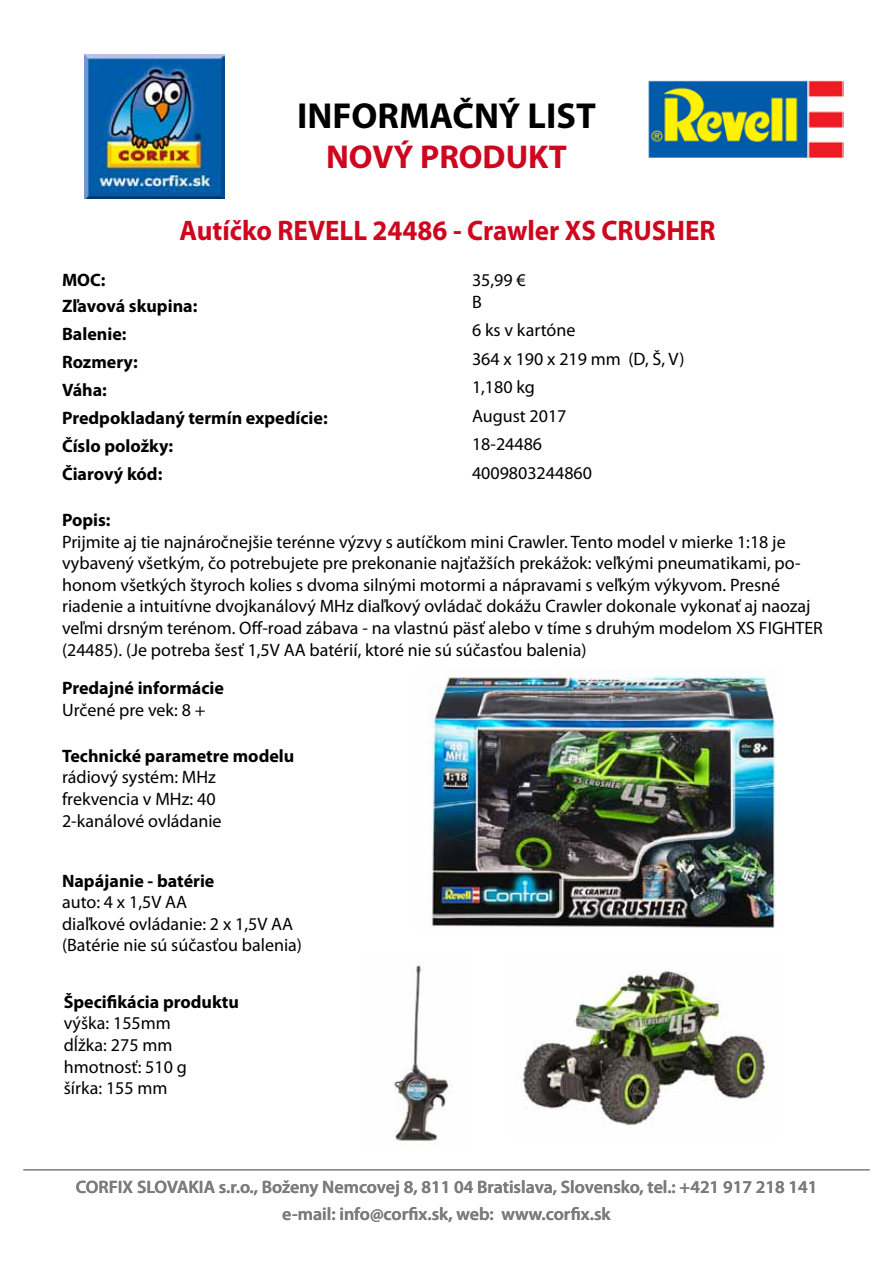
<style>
.page{position:relative;width:893px;height:1263px;background:#fff}
.page>*{position:absolute;margin:0;border:0;box-sizing:border-box;transform-origin:0 0}
.t1{font:700 36.3px "Myriad Pro";color:#000}
.t2{font:700 33.15px "Myriad Pro";color:#cd071e}
.t3{font:700 28.35px "Myriad Pro";color:#cd071e;scale:.95 1}
.t4{font:18px/21.6px "Myriad Pro";color:#000}
.t5{font:700 18px/27.9px "Myriad Pro";color:#000}
.t6{font:600 18px/27px "Myriad Pro";color:#7b7c7e;text-align:center}
</style>
<div class="page">
<img style="left:85px;top:54px;width:140px;height:145px">
<hr style="left:23px;top:1169px;width:847px;height:1px;background:#7b7c7e">
<img style="left:648px;top:80px;width:196px;height:78px">
<img style="left:429px;top:670px;width:347px;height:258px">
<img style="left:394px;top:965px;width:55px;height:179px">
<img style="left:522px;top:971px;width:244px;height:155px">
<h1 class="t1" style="left:297px;top:92px;width:300px">INFORMAČNÝ LIST</h1>
<h2 class="t2" style="left:326px;top:135px;width:242px">NOVÝ PRODUKT</h2>
<h3 class="t3" style="left:180px;top:212px;width:566px">Autíčko REVELL 24486 - Crawler XS CRUSHER</h3>
<p class="t5" style="left:62px;top:267px;width:137px;line-height:25.8px">MOC:<br>Zľavová skupina:</p>
<p class="t5" style="left:62px;top:320px;width:267px">Balenie:<br>Rozmery:<br>Váha:<br>Predpokladaný termín expedície:<br>Číslo položky:<br>Čiarový kód:</p>
<p class="t4" style="left:472px;top:269px;width:55px">35,99 €<br>B</p>
<p class="t4" style="left:472px;top:316px;width:214px;line-height:28.3px">6 ks v kartóne<br>364 x 190 x 219 mm (D, Š, V)<br>1,180 kg<br>August 2017<br>18-24486<br>4009803244860</p>
<p class="t5" style="left:62px;top:505px;width:50px">Popis:</p>
<p class="t4" style="left:62px;top:530px;width:762px">Prijmite aj tie najnáročnejšie terénne výzvy s autíčkom mini Crawler. Tento model v mierke 1:18 je vybavený všetkým, čo potrebujete pre prekonanie najťažších prekážok: veľkými pneumatikami, po&shy;honom všetkých štyroch kolies s dvoma silnými motormi a nápravami s veľkým výkyvom. Presné riadenie a intuitívne dvojkanálový MHz diaľkový ovládač dokážu Crawler dokonale vykonať aj naozaj veľmi drsným terénom. Off-road zábava - na vlastnú päsť alebo v tíme s druhým modelom XS FIGHTER (24485). (Je potreba šesť 1,5V AA batérií, ktoré nie sú súčasťou balenia)</p>
<p class="t5" style="left:62px;top:673px;width:163px">Predajné informácie</p>
<p class="t4" style="left:62px;top:699px;width:145px">Určené pre vek: 8 +</p>
<p class="t5" style="left:62px;top:741px;width:234px">Technické parametre modelu</p>
<p class="t4" style="left:62px;top:766px;width:161px">rádiový systém: MHz frekvencia v MHz: 40<br>2-kanálové ovládanie</p>
<p class="t5" style="left:62px;top:866px;width:154px">Napájanie - batérie</p>
<p class="t4" style="left:62px;top:891px;width:241px">auto: 4 x 1,5V AA<br>diaľkové ovládanie: 2 x 1,5V AA (Batérie nie sú súčasťou balenia)</p>
<p class="t5" style="left:64px;top:987px;width:177px">Špecifikácia produktu</p>
<p class="t4" style="left:64px;top:1012px;width:125px">výška: 155mm dĺžka: 275 mm hmotnosť: 510 g šírka: 155 mm</p>
<p class="t6" style="left:76px;top:1173px;width:743px">CORFIX SLOVAKIA s.r.o., Boženy Nemcovej 8, 811 04 Bratislava, Slovensko, tel.: +421 917 218 141 e-mail: info@corfix.sk, web: www.corfix.sk</p>
</div>
